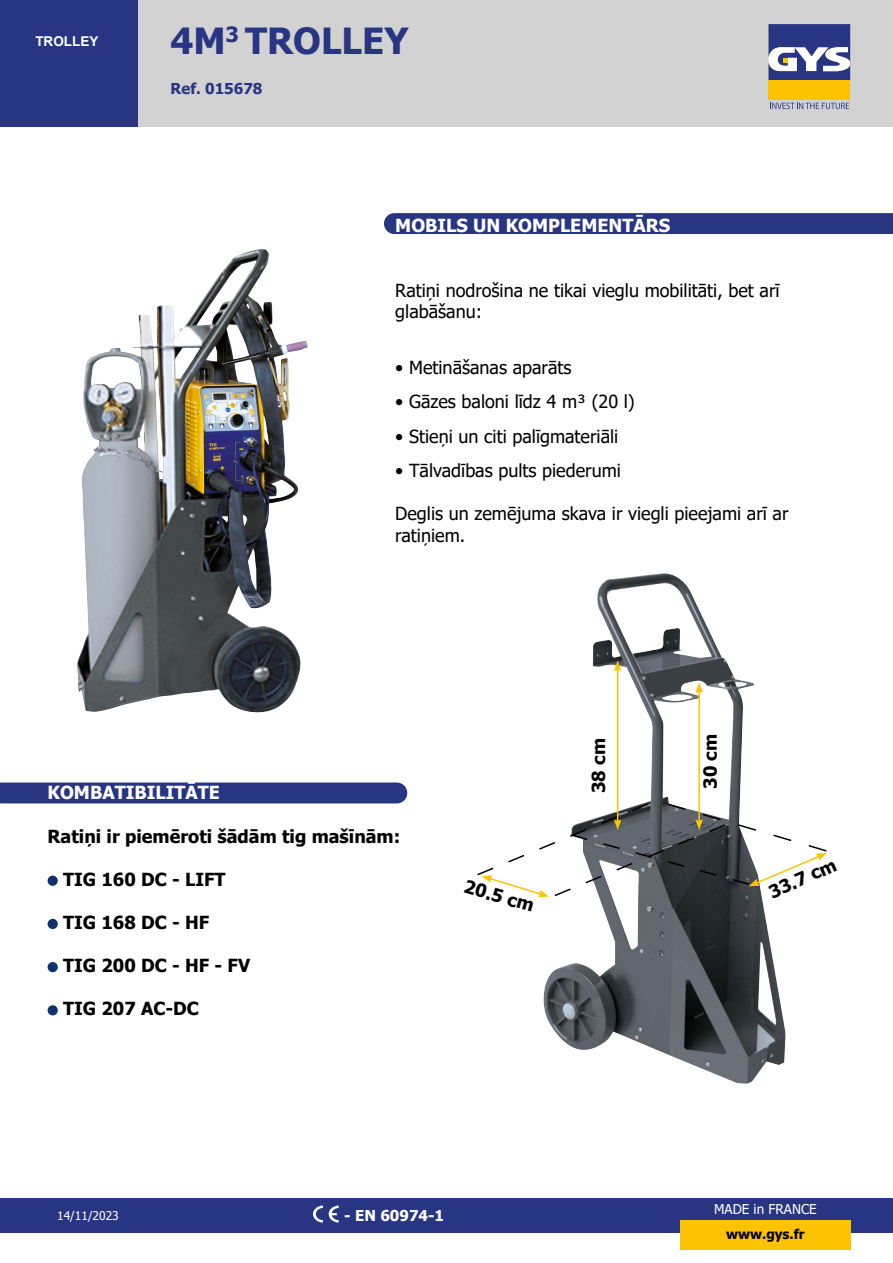
<style>
.page{position:relative;width:893px;height:1263px;background:#fff}
.page>*{position:absolute;margin:0;border:0;box-sizing:border-box;transform-origin:0 0}
.t1{font:700 36px "Tahoma";color:#283583}
.t2{font:18px/21.6px "Tahoma";color:#000}
.t3{font:700 18px "Tahoma";color:#000}
.t4{font:700 18px "Tahoma";color:#fff}
.t5{font:700 15px "Tahoma";color:#fff}
.t6{font:700 15px "Tahoma";color:#283583}
.t7{font:13.5px "Tahoma";color:#fff}
.t8{font:700 13.5px "Tahoma";color:#000}
.t9{font:700 13.5px "Arial";color:#fff}
.t10{font:12px "Tahoma";color:#fff}
</style>
<div class="page">
<div style="left:137px;top:0;width:756px;height:127px;background:#d2d2d2"></div>
<div style="left:0;top:1198px;width:893px;height:34px;background:#283583"></div>
<div style="left:768px;top:81px;width:82px;height:19px;background:#fdc300"></div>
<svg style="left:768px;top:24px;width:82px;height:57px;background:#676ea1"></svg>
<svg style="left:770px;top:103px;width:79px;height:6px"></svg>
<div style="left:0;top:0;width:137px;height:127px;background:#283583"></div>
<div style="left:680px;top:1220px;width:170px;height:30px;background:#fdc300"></div>
<svg style="left:313px;top:1205px;width:10px;height:17px"></svg>
<svg style="left:329px;top:1205px;width:10px;height:17px"></svg>
<img style="left:543px;top:573px;width:242px;height:511px">
<img style="left:77px;top:253px;width:231px;height:460px">
<div style="left:0;top:782px;width:407px;height:21px;background:#283583"></div>
<div style="left:384px;top:213px;width:509px;height:21px;background:#283583"></div>
<hr style="left:617px;top:669px;width:1px;height:153px;background:#fdc300">
<svg style="left:614px;top:660px;width:7px;height:11px"></svg>
<hr style="left:698px;top:691px;width:2px;height:131px;background:#fdc300">
<svg style="left:695px;top:682px;width:8px;height:11px"></svg>
<svg style="left:477px;top:802px;width:350px;height:95px"></svg>
<div style="left:48px;top:876px;width:10px;height:10px;background:#10326c;border-radius:50%"></div>
<div style="left:48px;top:919px;width:10px;height:10px;background:#10326c;border-radius:50%"></div>
<div style="left:48px;top:962px;width:10px;height:10px;background:#10326c;border-radius:50%"></div>
<div style="left:48px;top:1005px;width:10px;height:10px;background:#10326c;border-radius:50%"></div>
<p class="t9" style="left:35px;top:32px;width:65px">TROLLEY</p>
<h1 class="t1" style="left:171px;top:15px;width:239px">4M<sup>3</sup> TROLLEY</h1>
<p class="t6" style="left:171px;top:78px;width:93px">Ref. 015678</p>
<p class="t4" style="left:395px;top:213px;width:276px">MOBILS UN KOMPLEMENTĀRS</p>
<p class="t2" style="left:395px;top:280px;width:386px">Ratiņi nodrošina ne tikai vieglu mobilitāti, bet arī glabāšanu:</p>
<p class="t2" style="left:395px;top:358px;width:178px">• Metināšanas aparāts</p>
<p class="t2" style="left:395px;top:392px;width:241px">• Gāzes baloni līdz 4 m³ (20 l)</p>
<p class="t2" style="left:395px;top:426px;width:225px">• Stieņi un citi palīgmateriāli</p>
<p class="t2" style="left:395px;top:461px;width:227px">• Tālvadības pults piederumi</p>
<p class="t2" style="left:395px;top:504px;width:395px">Deglis un zemējuma skava ir viegli pieejami arī ar ratiņiem.</p>
<p class="t4" style="left:48px;top:780px;width:174px">KOMBATIBILITĀTE</p>
<p class="t3" style="left:48px;top:823px;width:354px">Ratiņi ir piemēroti šādām tig mašīnām:</p>
<p class="t3" style="left:63px;top:867px;width:164px">TIG 160 DC - LIFT</p>
<p class="t3" style="left:63px;top:910px;width:148px">TIG 168 DC - HF</p>
<p class="t3" style="left:63px;top:953px;width:189px">TIG 200 DC - HF - FV</p>
<p class="t3" style="left:63px;top:996px;width:137px">TIG 207 AC-DC</p>
<p class="t3" style="left:468px;top:874px;width:73px;rotate:16deg">20.5 cm</p>
<p class="t3" style="left:586px;top:793px;width:56px;rotate:-90deg">38 cm</p>
<p class="t3" style="left:698px;top:789px;width:56px;rotate:-90deg">30 cm</p>
<p class="t3" style="left:764px;top:881px;width:73px;rotate:-24deg">33.7 cm</p>
<p class="t10" style="left:57px;top:1207px;width:63px">14/11/2023</p>
<p class="t5" style="left:344px;top:1205px;width:101px">- EN 60974-1</p>
<p class="t7" style="left:714px;top:1200px;width:104px">MADE in FRANCE</p>
<p class="t8" style="left:726px;top:1225px;width:80px">www.gys.fr</p>
</div>
